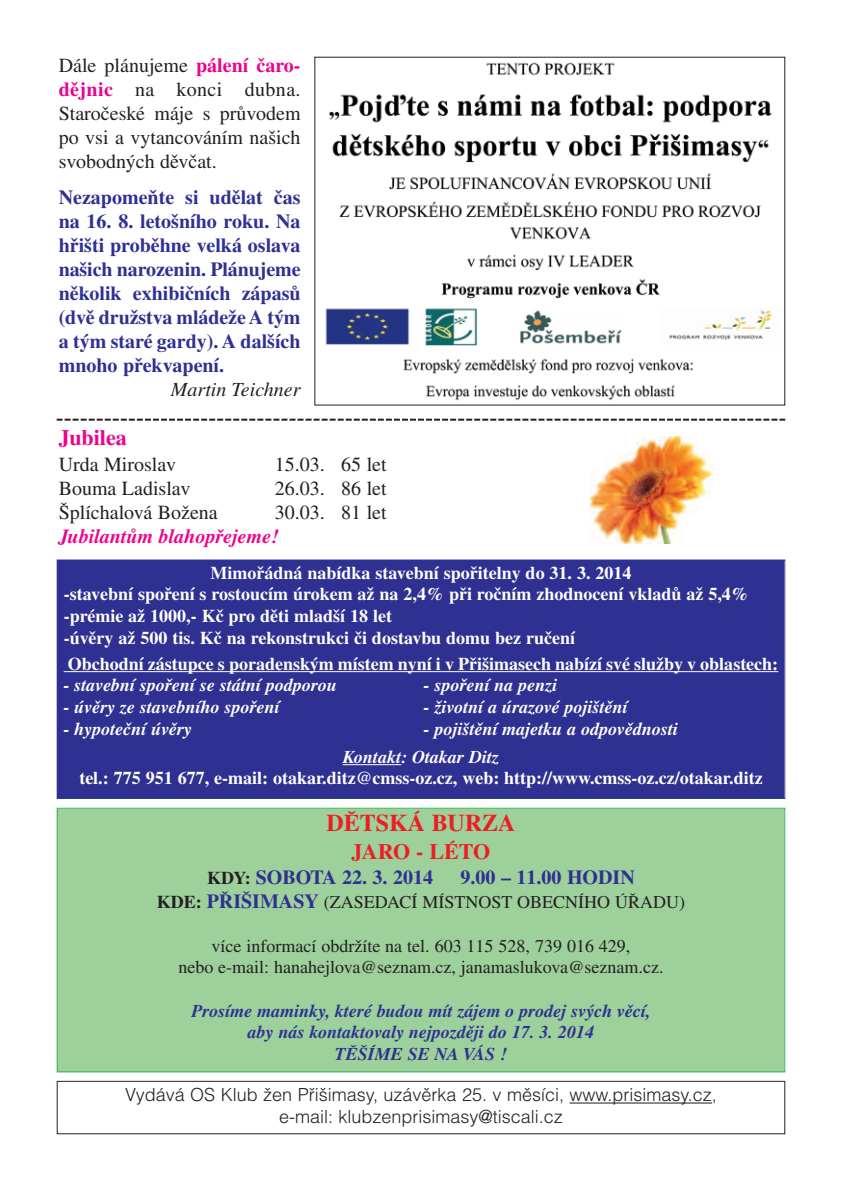
<style>
.page{position:relative;width:842px;height:1191px;background:#fff}
.page>*{position:absolute;margin:0;border:0;box-sizing:border-box;transform-origin:0 0}
.t1{font:700 24px "Times CE";color:#ee1d23}
.t2{font:700 22px "Times CE";letter-spacing:-.01em;color:#ee1d23}
.t3{font:700 22px "Times CE";color:#ed028c}
.t4{font:700 20px/24px "Times CE";color:#2e3092;text-align:justify}
.t5{font:20px/24px "Times CE";color:#231f20;text-align:justify}
.t6{font:italic 700 20px "Times CE";color:#ed028c}
.t7{font:italic 20px "Times CE";color:#231f20}
.t8{font:700 18px/21.6px "Times CE";color:#fff}
.t9{font:italic 700 18px/28.2px "Times CE";color:#fff}
.t10{font:18px/21.6px "Times CE";color:#231f20;text-align:center}
.t11{font:italic 700 18px/21.6px "Times CE";color:#2e3092;text-align:center}
.t12{font:300 18px/21.6px "Helvetica CE";color:#231f20;text-align:center}
.s1{font-weight:700;color:#ed028c}
.s2{font-size:18px;color:#231f20}
.s3{font-weight:700}
.s4{font-weight:700;font-size:20px;color:#2e3092}
</style>
<div class="page">
<div style="left:57px;top:1080px;width:728px;height:54px;border:1px solid #231f20"></div>
<hr style="left:570px;top:1102px;width:142px;height:1px;background:#231f20">
<img style="left:325px;top:62px;width:447px;height:339px">
<img style="left:590px;top:437px;width:123px;height:106px">
<svg style="left:57px;top:419px;width:728px;height:2px"></svg>
<div style="left:58px;top:560px;width:726px;height:238px;background:#2e3092"></div>
<div style="left:57px;top:559px;width:728px;height:240px;border:1px solid #2e3092"></div>
<hr style="left:64px;top:671px;width:714px;height:1px;background:#fff">
<hr style="left:343px;top:764px;width:58px;height:1px;background:#fff">
<div style="left:58px;top:808px;width:726px;height:263px;background:#9dd09b"></div>
<div style="left:57px;top:807px;width:728px;height:265px;border:1px solid #29b14a"></div>
<p class="t5" style="left:59px;top:56px;width:243px">Dále plánujeme <span class="s1">pálení čaro&shy;dějnic</span> na konci dubna.<br>Staročeské máje s průvodem po vsi a vytancováním našich svobodných děvčat.</p>
<p class="t4" style="left:59px;top:188px;width:243px">Nezapomeňte si udělat čas na 16. 8. letošního roku. Na hřišti proběhne velká oslava našich narozenin. Plánujeme několik exhibičních zápasů (dvě družstva mládeže A tým a tým staré gardy). A dalších mnoho překvapení.</p>
<p class="t7" style="left:171px;top:383px;width:131px">Martin Teichner</p>
<p class="t3" style="left:59px;top:430px;width:70px">Jubilea</p>
<p class="t5" style="left:59px;top:454px;width:119px">Urda Miroslav</p>
<p class="t5" style="left:275px;top:454px;width:114px">15.03. 65 let</p>
<p class="t5" style="left:59px;top:478px;width:133px">Bouma Ladislav</p>
<p class="t5" style="left:275px;top:478px;width:114px">26.03. 86 let</p>
<p class="t5" style="left:59px;top:502px;width:161px">Šplíchalová Božena</p>
<p class="t5" style="left:275px;top:502px;width:114px">30.03. 81 let</p>
<p class="t6" style="left:59px;top:528px;width:222px">Jubilantům blahopřejeme!</p>
<p class="t8" style="left:64px;top:564px;width:687px;text-indent:147px">Mimořádná nabídka stavební spořitelny do 31. 3. 2014<br>-stavební spoření s rostoucím úrokem až na 2,4% při ročním zhodnocení vkladů až 5,4% -prémie až 1000,- Kč pro děti mladší 18 let<br>-úvěry až 500 tis. Kč na rekonstrukci či dostavbu domu bez ručení</p>
<p class="t8" style="left:68px;top:655px;width:712px">Obchodní zástupce s poradenským místem nyní i v Přišimasech nabízí své služby v oblastech:</p>
<p class="t9" style="left:64px;top:673px;width:275px">- stavební spoření se státní podporou</p>
<p class="t9" style="left:424px;top:673px;width:135px">- spoření na penzi</p>
<p class="t9" style="left:64px;top:694px;width:218px">- úvěry ze stavebního spoření</p>
<p class="t9" style="left:424px;top:694px;width:205px">- životní a úrazové pojištění</p>
<p class="t9" style="left:64px;top:716px;width:130px">- hypoteční úvěry</p>
<p class="t9" style="left:343px;top:716px;width:337px;text-indent:81px">- pojištění majetku a odpovědnosti<br>Kontakt: Otakar Ditz</p>
<p class="t8" style="left:79px;top:769px;width:685px">tel.: 775 951 677, e-mail: otakar.ditz@cmss-oz.cz, web: http://www.cmss-oz.cz/otakar.ditz</p>
<h1 class="t1" style="left:326px;top:815px;width:191px">DĚTSKÁ BURZA</h1>
<p class="t2" style="left:352px;top:843px;width:140px">JARO - LÉTO</p>
<p class="t4" style="left:207px;top:867px;width:227px"><span class="s2">KDY:</span> SOBOTA 22. 3. 2014</p>
<p class="t4" style="left:460px;top:867px;width:176px">9.00 – 11.00 HODIN</p>
<p class="t10" style="left:157px;top:892px;width:530px"><span class="s3">KDE:</span> <span class="s4">PŘIŠIMASY</span> (ZASEDACÍ MÍSTNOST OBECNÍHO ÚŘADU)</p>
<p class="t10" style="left:178px;top:937px;width:487px">více informací obdržíte na tel. 603 115 528, 739 016 429,<br>nebo e-mail: hanahejlova@seznam.cz, janamaslukova@seznam.cz.</p>
<p class="t11" style="left:191px;top:1001px;width:461px">Prosíme maminky, které budou mít zájem o prodej svých věcí, aby nás kontaktovaly nejpozději do 17. 3. 2014<br>TĚŠÍME SE NA VÁS !</p>
<p class="t12" style="left:125px;top:1084px;width:593px">Vydává OS Klub žen Přišimasy, uzávěrka 25. v měsíci, www.prisimasy.cz, e-mail: klubzenprisimasy@tiscali.cz</p>
</div>
